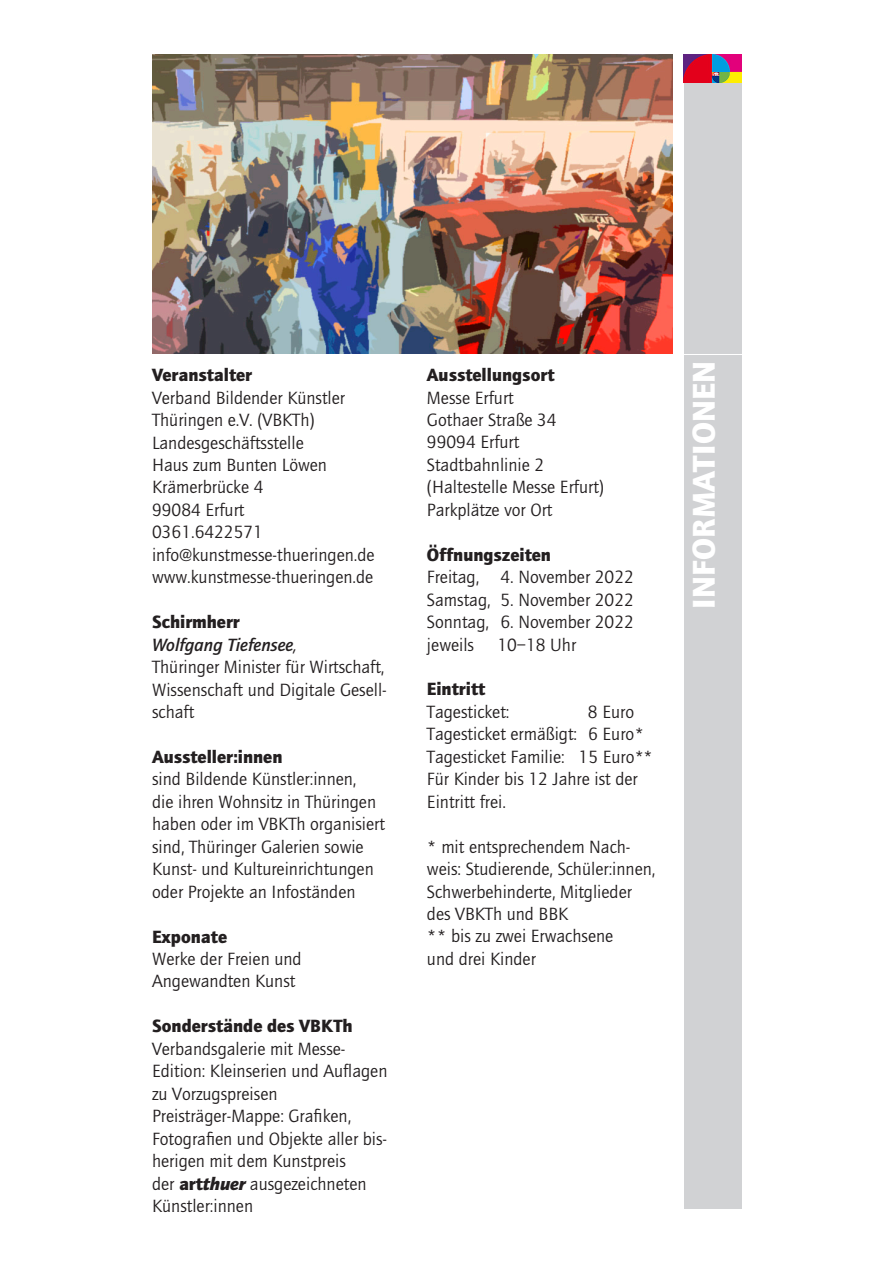
<style>
.page{position:relative;width:893px;height:1263px;background:#fff}
.page>*{position:absolute;margin:0;border:0;box-sizing:border-box;transform-origin:0 0}
.t1{font:900 32.7px "Quay Sans EF";letter-spacing:.01em;color:#fff}
.t2{font:18.3px/22.5px "Quay Sans EF";color:#231f20}
.t3{font:900 18.3px "Quay Sans EF";color:#231f20}
.s1{font-weight:900}
.s2{font-weight:500;font-style:italic}
.s3{font-style:italic}
.s4{font-weight:900;font-style:italic}
</style>
<div class="page">
<div style="left:684px;top:54px;width:58px;height:299px;background:#d1d2d4"></div>
<div style="left:684px;top:355px;width:58px;height:854px;background:#d1d2d4"></div>
<img style="left:152px;top:54px;width:521px;height:299px">
<img style="left:684px;top:54px;width:58px;height:28px">
<p class="t3" style="left:152px;top:364px;width:102px">Veranstalter</p>
<p class="t2" style="left:152px;top:387px;width:224px">Verband Bildender Künstler<br>Thüringen e.V. (VBKTh)<br>Landesgeschäftsstelle<br>Haus zum Bunten Löwen<br>Krämerbrücke 4<br>99084 Erfurt<br>0361.6422571 info@kunstmesse-thueringen.de www.kunstmesse-thueringen.de</p>
<p class="t2" style="left:152px;top:611px;width:236px"><span class="s1">Schirmherr<br></span><span class="s2">Wolfgang Tiefensee</span><span class="s3">,<br></span>Thüringer Minister für Wirtschaft,<br>Wissenschaft und Digitale Gesell&shy;schaft</p>
<p class="t3" style="left:152px;top:746px;width:132px">Aussteller:innen</p>
<p class="t2" style="left:152px;top:768px;width:234px">sind Bildende Künstler:innen,<br>die ihren Wohnsitz in Thüringen haben oder im VBKTh organisiert sind, Thüringer Galerien sowie<br>Kunst- und Kultureinrichtungen oder Projekte an Infoständen</p>
<p class="t3" style="left:152px;top:926px;width:77px">Exponate</p>
<p class="t2" style="left:152px;top:948px;width:151px">Werke der Freien und<br>Angewandten Kunst</p>
<p class="t3" style="left:152px;top:1015px;width:202px">Sonderstände des VBKTh</p>
<p class="t2" style="left:152px;top:1038px;width:237px">Verbandsgalerie mit Messe-<br>Edition: Kleinserien und Auflagen zu Vorzugspreisen<br>Preisträger-Mappe: Grafiken,<br>Fotografien und Objekte aller bis&shy;herigen mit dem Kunstpreis<br>der <span class="s1">art</span><span class="s4">thuer</span> ausgezeichneten<br>Künstler:innen</p>
<p class="t3" style="left:427px;top:364px;width:129px">Ausstellungsort</p>
<p class="t2" style="left:427px;top:386px;width:179px">Messe Erfurt<br>Gothaer Straße 34<br>99094 Erfurt<br>Stadtbahnlinie 2 (Haltestelle Messe Erfurt)<br>Parkplätze vor Ort</p>
<p class="t3" style="left:427px;top:544px;width:126px">Öffnungszeiten</p>
<p class="t2" style="left:427px;top:566px;width:208px;text-align:justify">Freitag, 4. November 2022<br>Samstag, 5. November 2022<br>Sonntag, 6. November 2022 jeweils</p>
<p class="t2" style="left:497px;top:633px;width:80px">10–18 Uhr</p>
<p class="t3" style="left:427px;top:678px;width:60px">Eintritt</p>
<p class="t2" style="left:427px;top:701px;width:84px">Tagesticket:</p>
<p class="t2" style="left:427px;top:701px;width:227px;text-indent:161px">8 Euro<br>Tagesticket ermäßigt: 6 Euro*<br>Tagesticket Familie: 15 Euro**<br>Für Kinder bis 12 Jahre ist der<br>Eintritt frei.</p>
<p class="t2" style="left:427px;top:836px;width:230px">* mit entsprechendem Nach&shy;weis: Studierende, Schüler:innen,<br>Schwerbehinderte, Mitglieder des VBKTh und BBK<br>** bis zu zwei Erwachsene<br>und drei Kinder</p>
<h1 class="t1" style="left:685px;top:609px;width:250px;rotate:-90deg">INFORMATIONEN</h1>
</div>
